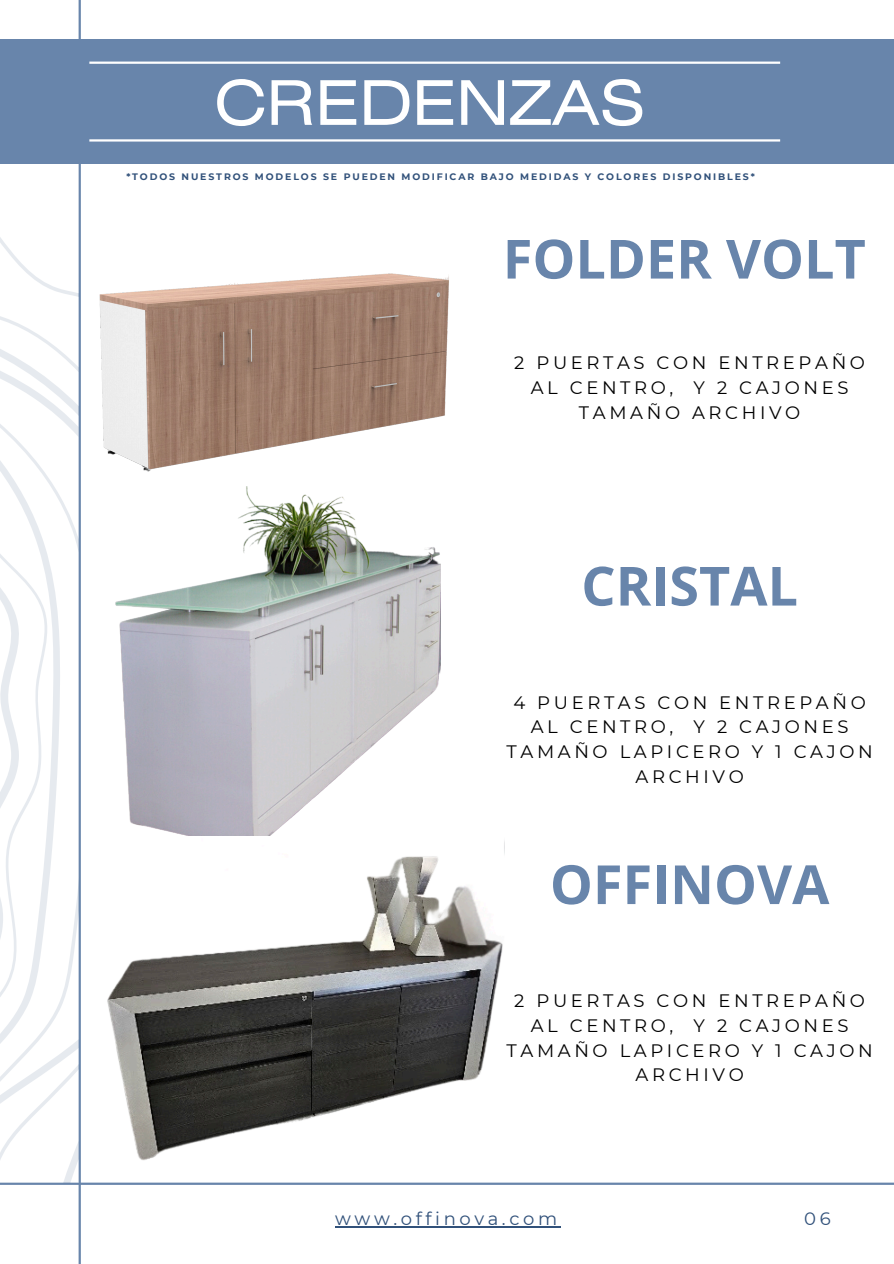
<style>
.page{position:relative;width:894px;height:1264px;background:#fff}
.page>*{position:absolute;margin:0;border:0;box-sizing:border-box;transform-origin:0 0}
.t1{font:61.5px "Helios Ext";color:#fff}
.t2{font:700 54px "Open Sans";color:#6885ab}
.t3{font:18px/24.8px "Montserrat";letter-spacing:.2em;color:#000;text-align:center}
.t4{font:18px "Montserrat";letter-spacing:.2em;color:#31517a}
.t5{font:700 9.3px "Montserrat";letter-spacing:.2em;color:#31517a}
</style>
<div class="page">
<div style="left:0;top:39px;width:893px;height:125px;background:#6885ab"></div>
<hr style="left:89px;top:62px;width:691px;height:2px;background:#fff">
<hr style="left:89px;top:139px;width:691px;height:3px;background:#fff">
<hr style="left:0;top:1182px;width:893px;height:2px;background:#6885ab">
<hr style="left:79px;top:0;width:2px;height:1263px;background:#6885ab">
<svg style="left:0;top:164px;width:79px;height:1019px"></svg>
<img style="left:99px;top:273px;width:350px;height:214px">
<img style="left:115px;top:487px;width:325px;height:349px">
<img style="left:80px;top:836px;width:423px;height:326px">
<hr style="left:335px;top:1226px;width:225px;height:1px;background:#31517a">
<p class="t1" style="left:214px;top:80px;width:432px">CREDENZAS</p>
<h3 class="t5" style="left:126px;top:171px;width:629px">*TODOS NUESTROS MODELOS SE PUEDEN MODIFICAR BAJO MEDIDAS Y COLORES DISPONIBLES*</h3>
<h2 class="t2" style="left:502px;top:221px;width:364px">FOLDER VOLT</h2>
<h3 class="t3" style="left:514px;top:350px;width:352px">2 PUERTAS CON ENTREPAÑO<br>AL CENTRO, Y 2 CAJONES<br>TAMAÑO ARCHIVO</h3>
<p class="t2" style="left:581px;top:548px;width:218px">CRISTAL</p>
<h2 class="t3" style="left:506px;top:689px;width:367px">4 PUERTAS CON ENTREPAÑO<br>AL CENTRO, Y 2 CAJONES<br>TAMAÑO LAPICERO Y 1 CAJON<br>ARCHIVO</h2>
<h3 class="t2" style="left:549px;top:846px;width:281px">OFFINOVA</h3>
<h4 class="t3" style="left:506px;top:988px;width:367px">2 PUERTAS CON ENTREPAÑO<br>AL CENTRO, Y 2 CAJONES<br>TAMAÑO LAPICERO Y 1 CAJON<br>ARCHIVO</h4>
<h2 class="t4" style="left:335px;top:1207px;width:223px">www.offinova.com</h2>
<p class="t4" style="left:804px;top:1207px;width:28px">06</p>
</div>
